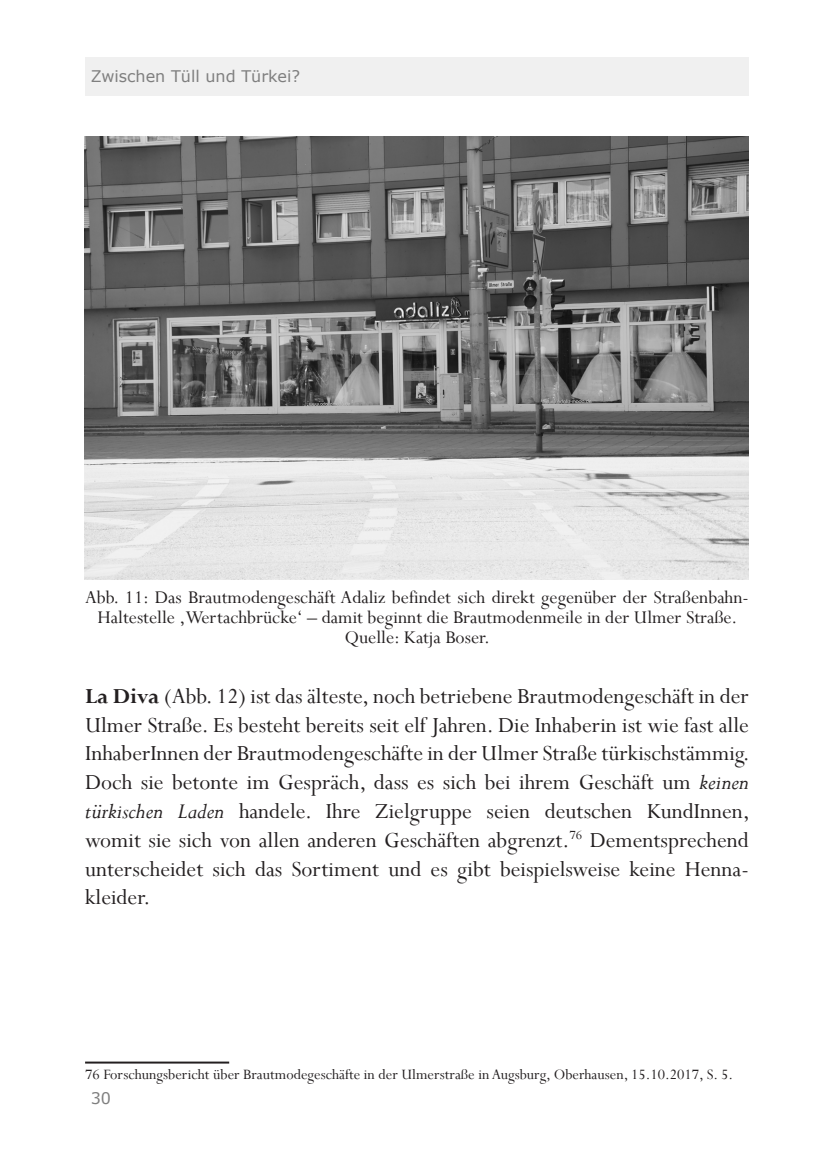
<style>
.page{position:relative;width:834px;height:1174px;background:#fff}
.page>*{position:absolute;margin:0;border:0;box-sizing:border-box;transform-origin:0 0}
.Body{font:24px/28.8px "Perpetua";color:#231f20;text-align:justify}
.Body-2{font:20px/20px "Perpetua";color:#231f20;text-align:center}
.t1{font:16px "Perpetua";color:#231f20}
.t2{font:16px "Verdana";color:#7f7f7f}
.s1{font-weight:700}
.s2{font-style:italic}
</style>
<div class="page">
<div style="left:85px;top:57px;width:663px;height:38px;background:#f0f0f0"></div>
<hr style="left:85px;top:1061px;width:144px;height:2px;background:#231f20">
<img style="left:84px;top:136px;width:664px;height:443px">
<p class="t2" style="left:91px;top:65px;width:211px">Zwischen Tüll und Türkei?</p>
<p class="Body-2" style="left:85px;top:586px;width:665px">Abb. 11: Das Brautmodengeschäft Adaliz befindet sich direkt gegenüber der Straßenbahn-<br>Haltestelle ‚Wertachbrücke‘ – damit beginnt die Brautmodenmeile in der Ulmer Straße.</p>
<p class="Body-2" style="left:344px;top:626px;width:147px">Quelle: Katja Boser.</p>
<p class="Body" style="left:85px;top:681px;width:666px"><span class="s1">La Diva</span> (Abb. 12) ist das älteste, noch betriebene Brautmodengeschäft in der Ulmer Straße. Es besteht bereits seit elf Jahren. Die Inhaberin ist wie fast alle InhaberInnen der Brautmodengeschäfte in der Ulmer Straße türkischstämmig.<br>Doch sie betonte im Gespräch, dass es sich bei ihrem Geschäft um <span class="s2">keinen türkischen Laden</span> handele. Ihre Zielgruppe seien deutschen KundInnen, womit sie sich von allen anderen Geschäften abgrenzt.<sup>76</sup> Dementsprechend unterscheidet sich das Sortiment und es gibt beispielsweise keine Henna&shy;kleider.</p>
<p class="t1" style="left:85px;top:1063px;width:649px">76 Forschungsbericht über Brautmodegeschäfte in der Ulmerstraße in Augsburg, Oberhausen, 15.10.2017, S. 5.</p>
<p class="t2" style="left:91px;top:1087px;width:22px">30</p>
</div>
